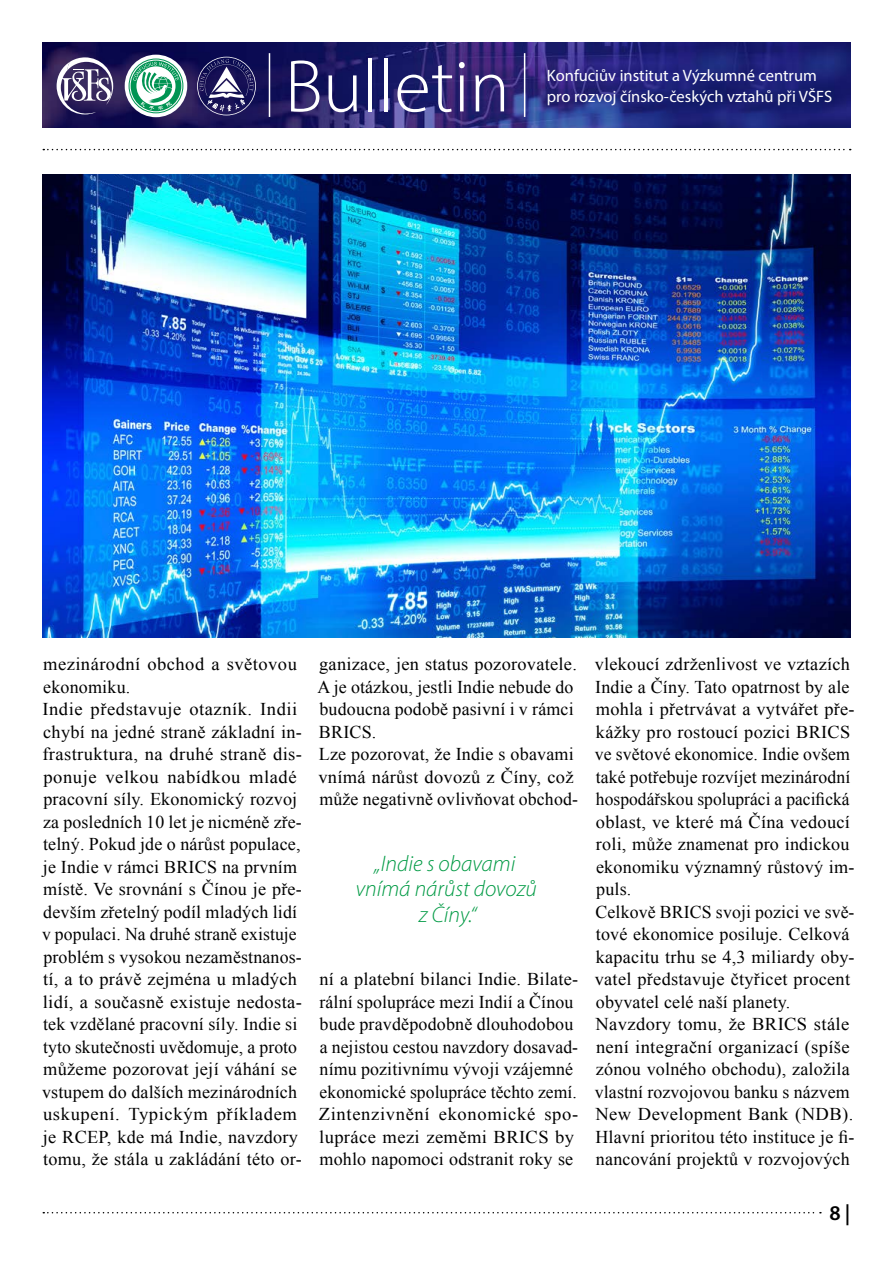
<style>
.page{position:relative;width:893px;height:1263px;background:#fff}
.page>*{position:absolute;margin:0;border:0;box-sizing:border-box;transform-origin:0 0}
.t1{font:300 75px "Myriad Pro";color:#fff}
.t2{font:italic 300 22.5px/25.5px "Myriad Pro";color:#009a44;text-align:center}
.t3{font:600 21px "Myriad Pro";color:#000}
.t4{font:18px/22.5px "Times New Roman";letter-spacing:.01em;color:#000}
.t5{font:16.5px/21px "Myriad Pro";color:#fff}
</style>
<div class="page">
<img style="left:43px;top:43px;width:807px;height:85px">
<hr style="left:269px;top:53px;width:1px;height:64px;background:#fff">
<hr style="left:524px;top:53px;width:1px;height:64px;background:#fff">
<svg style="left:57px;top:57px;width:56px;height:57px"></svg>
<svg style="left:125px;top:55px;width:62px;height:62px"></svg>
<svg style="left:129px;top:59px;width:54px;height:54px"></svg>
<svg style="left:197px;top:57px;width:59px;height:58px;background:#444077"></svg>
<svg style="left:43px;top:1212px;width:778px;height:1px"></svg>
<svg style="left:43px;top:149px;width:808px;height:1px"></svg>
<img style="left:43px;top:175px;width:807px;height:463px">
<h1 class="t1" style="left:285px;top:41px;width:226px">Bulletin</h1>
<p class="t5" style="left:547px;top:64px;width:287px">Konfuciův institut a Výzkumné centrum pro rozvoj čínsko-českých vztahů při VŠFS</p>
<p class="t4" style="left:42px;top:652px;width:261px">mezinárodní obchod a světovou ekonomiku.<br>Indie představuje otazník. Indii chybí na jedné straně základní in&shy;frastruktura, na druhé straně dis&shy;ponuje velkou nabídkou mladé pracovní síly. Ekonomický rozvoj za posledních 10 let je nicméně zře&shy;telný. Pokud jde o nárůst populace, je Indie v rámci BRICS na prvním místě. Ve srovnání s Čínou je pře&shy;devším zřetelný podíl mladých lidí v populaci. Na druhé straně existuje problém s vysokou nezaměstnanos&shy;tí, a to právě zejména u mladých lidí, a současně existuje nedosta&shy;tek vzdělané pracovní síly. Indie si tyto skutečnosti uvědomuje, a proto můžeme pozorovat její váhání se vstupem do dalších mezinárodních uskupení. Typickým příkladem je RCEP, kde má Indie, navzdory tomu, že stála u zakládání této or-</p>
<p class="t4" style="left:317px;top:652px;width:262px">ganizace, jen status pozorovatele.<br>A je otázkou, jestli Indie nebude do budoucna podobě pasivní i v rámci<br>BRICS.<br>Lze pozorovat, že Indie s obavami vnímá nárůst dovozů z Číny, což může negativně ovlivňovat obchod-</p>
<p class="t2" style="left:356px;top:850px;width:183px">„Indie s obavami vnímá nárůst dovozů z Číny.“</p>
<p class="t4" style="left:319px;top:967px;width:261px">ní a platební bilanci Indie. Bilate&shy;rální spolupráce mezi Indií a Čínou bude pravděpodobně dlouhodobou a nejistou cestou navzdory dosavad&shy;nímu pozitivnímu vývoji vzájemné ekonomické spolupráce těchto zemí.<br>Zintenzivnění ekonomické spo&shy;lupráce mezi zeměmi BRICS by mohlo napomoci odstranit roky se</p>
<p class="t4" style="left:595px;top:652px;width:261px">vlekoucí zdrženlivost ve vztazích<br>Indie a Číny. Tato opatrnost by ale mohla i přetrvávat a vytvářet pře&shy;kážky pro rostoucí pozici BRICS ve světové ekonomice. Indie ovšem také potřebuje rozvíjet mezinárodní hospodářskou spolupráci a pacifická oblast, ve které má Čína vedoucí roli, může znamenat pro indickou ekonomiku významný růstový im&shy;puls.<br>Celkově BRICS svoji pozici ve svě&shy;tové ekonomice posiluje. Celková kapacitu trhu se 4,3 miliardy oby&shy;vatel představuje čtyřicet procent obyvatel celé naší planety.<br>Navzdory tomu, že BRICS stále není integrační organizací (spíše zónou volného obchodu), založila vlastní rozvojovou banku s názvem<br>New Development Bank (NDB).<br>Hlavní prioritou této instituce je fi&shy;nancování projektů v rozvojových</p>
<p class="t3" style="left:829px;top:1200px;width:23px">8 |</p>
</div>
